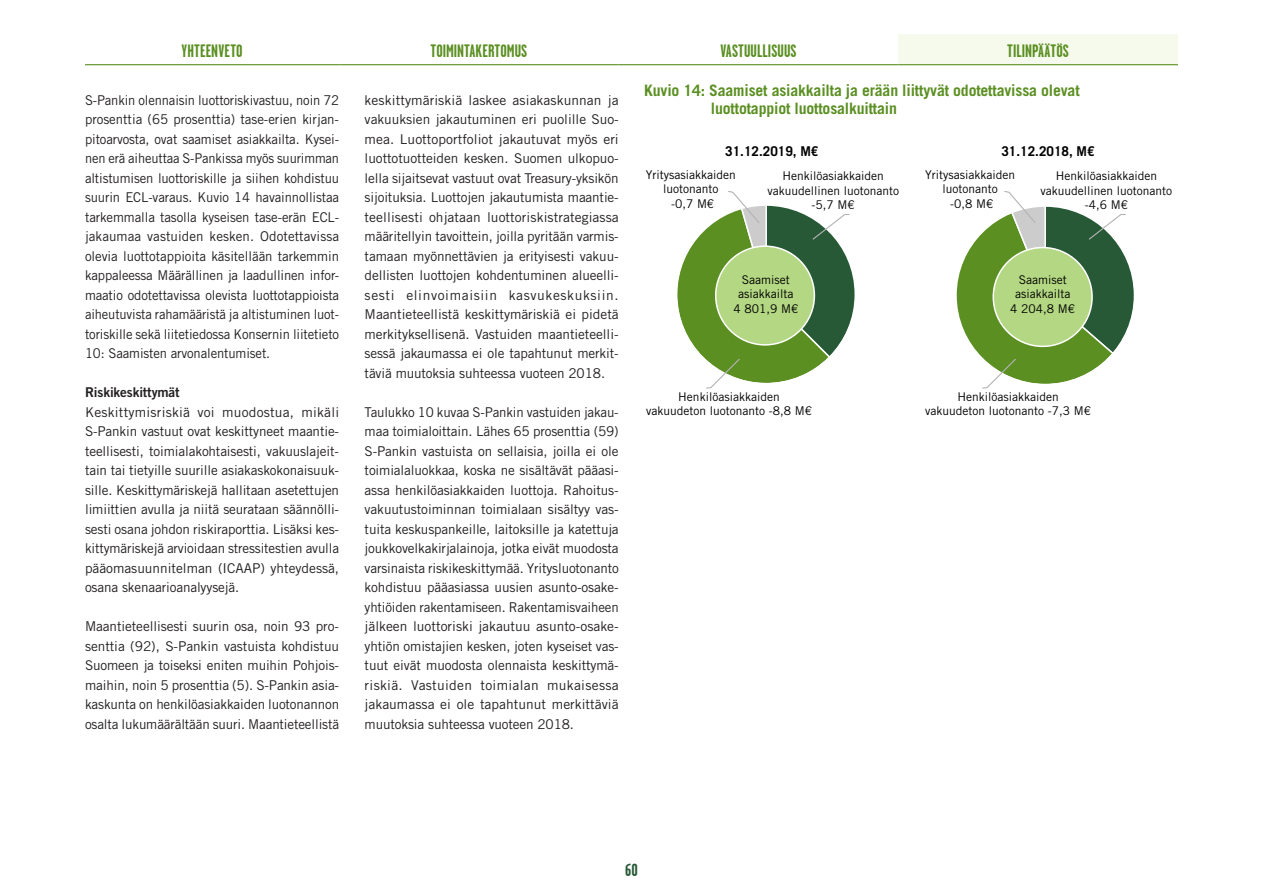
<style>
.page{position:relative;width:1263px;height:893px;background:#fff}
.page>*{position:absolute;margin:0;border:0;box-sizing:border-box;transform-origin:0 0}
.t1{font:700 18px "Garage Gothic S Pankki";letter-spacing:.005em;color:#5b8f22}
.t2{font:700 17.7px "Garage Gothic S Pankki";color:#275937}
.VO3{font:700 15.75px/18px "Trade Gothic LT Std";letter-spacing:-.01em;color:#5b8f22}
.Leipis{font:13.5px/19.5px "Trade Gothic LT Std";letter-spacing:-.005em;color:#231f20;text-align:justify}
.t3{font:700 13.5px "Trade Gothic LT Std";color:#000}
.Leipis-2{font:13.5px "Trade Gothic LT Std Bd 2";letter-spacing:-.01em;color:#231f20}
.t4{font:12px/14.4px "Trade Gothic LT Std";color:#000;text-align:center}
</style>
<div class="page">
<div style="left:898px;top:34px;width:280px;height:31px;background:#f6faed"></div>
<hr style="left:85px;top:64px;width:254px;height:1px;background:#5b8f22">
<hr style="left:339px;top:64px;width:280px;height:1px;background:#5b8f22">
<hr style="left:619px;top:64px;width:279px;height:1px;background:#5b8f22">
<hr style="left:898px;top:64px;width:280px;height:1px;background:#5b8f22">
<svg style="left:677px;top:191px;width:178px;height:198px"></svg>
<svg style="left:956px;top:191px;width:178px;height:198px"></svg>
<h1 class="t1" style="left:182px;top:41px;width:63px">YHTEENVETO</h1>
<h1 class="t1" style="left:430px;top:41px;width:98px">TOIMINTAKERTOMUS</h1>
<h1 class="t1" style="left:720px;top:41px;width:78px">VASTUULLISUUS</h1>
<h1 class="t1" style="left:1007px;top:41px;width:63px">TILINPÄÄTÖS</h1>
<p class="Leipis" style="left:85px;top:90px;width:256px">S-Pankin olennaisin luottoriskivastuu, noin 72 prosenttia (65 prosenttia) tase-erien kirjan&shy;pitoarvosta, ovat saamiset asiakkailta. Kysei&shy;nen erä aiheuttaa S-Pankissa myös suurimman altistumisen luottoriskille ja siihen kohdistuu suurin ECL-varaus. Kuvio 14 havainnollistaa tarkemmalla tasolla kyseisen tase-erän ECL&shy;jakaumaa vastuiden kesken. Odotettavissa olevia luottotappioita käsitellään tarkemmin kappaleessa Määrällinen ja laadullinen infor&shy;maatio odotettavissa olevista luottotappioista aiheutuvista rahamääristä ja altistuminen luot&shy;toriskille sekä liitetiedossa Konsernin liitetieto 10: Saamisten arvonalentumiset.</p>
<p class="Leipis-2" style="left:85px;top:384px;width:96px">Riskikeskittymät</p>
<p class="Leipis" style="left:85px;top:402px;width:256px">Keskittymisriskiä voi muodostua, mikäli S-Pankin vastuut ovat keskittyneet maantie&shy;teellisesti, toimialakohtaisesti, vakuuslajeit&shy;tain tai tietyille suurille asiakaskokonaisuuk&shy;sille. Keskittymäriskejä hallitaan asetettujen limiittien avulla ja niitä seurataan säännölli&shy;sesti osana johdon riskiraporttia. Lisäksi kes&shy;kittymäriskejä arvioidaan stressitestien avulla pääomasuunnitelman (ICAAP) yhteydessä, osana skenaarioanalyysejä.</p>
<p class="Leipis" style="left:85px;top:616px;width:256px">Maantieteellisesti suurin osa, noin 93 pro&shy;senttia (92), S-Pankin vastuista kohdistuu Suomeen ja toiseksi eniten muihin Pohjois&shy;maihin, noin 5 prosenttia (5). S-Pankin asia&shy;kaskunta on henkilöasiakkaiden luotonannon osalta lukumäärältään suuri. Maantieteellistä</p>
<p class="VO3" style="left:711px;top:82px;width:370px;text-indent:-67px">Kuvio 14: Saamiset asiakkailta ja erään liittyvät odotettavissa olevat luottotappiot luottosalkuittain</p>
<p class="t3" style="left:725px;top:143px;width:95px">31.12.2019, M€</p>
<p class="t4" style="left:646px;top:167px;width:91px">Yritysasiakkaiden luotonanto<br>-0,7 M€</p>
<p class="Leipis" style="left:365px;top:90px;width:256px;text-align:left">keskittymäriskiä laskee asiakaskunnan ja vakuuksien jakautuminen eri puolille Suo&shy;mea. Luottoportfoliot jakautuvat myös eri luottotuotteiden kesken. Suomen ulkopuo&shy;lella sijaitsevat vastuut ovat Treasury-yksikön sijoituksia. Luottojen jakautumista maantie&shy;teellisesti ohjataan luottoriskistrategiassa määritellyin tavoittein, joilla pyritään varmis&shy;tamaan myönnettävien ja erityisesti vakuu&shy;dellisten luottojen kohdentuminen alueelli&shy;sesti elinvoimaisiin kasvukeskuksiin.<br>Maantieteellistä keskittymäriskiä ei pidetä merkityksellisenä. Vastuiden maantieteelli&shy;sessä jakaumassa ei ole tapahtunut merkit&shy;täviä muutoksia suhteessa vuoteen 2018.</p>
<p class="Leipis" style="left:365px;top:402px;width:256px">Taulukko 10 kuvaa S-Pankin vastuiden jakau&shy;maa toimialoittain. Lähes 65 prosenttia (59)<br>S-Pankin vastuista on sellaisia, joilla ei ole toimialaluokkaa, koska ne sisältävät pääasi&shy;assa henkilöasiakkaiden luottoja. Rahoitus&shy;vakuutustoiminnan toimialaan sisältyy vas&shy;tuita keskuspankeille, laitoksille ja katettuja joukkovelkakirjalainoja, jotka eivät muodosta varsinaista riskikeskittymää. Yritysluotonanto kohdistuu pääasiassa uusien asunto-osake&shy;yhtiöiden rakentamiseen. Rakentamisvaiheen jälkeen luottoriski jakautuu asunto-osake&shy;yhtiön omistajien kesken, joten kyseiset vas&shy;tuut eivät muodosta olennaista keskittymä&shy;riskiä. Vastuiden toimialan mukaisessa jakaumassa ei ole tapahtunut merkittäviä muutoksia suhteessa vuoteen 2018.</p>
<p class="t3" style="left:1001px;top:143px;width:95px">31.12.2018, M€</p>
<p class="t4" style="left:925px;top:167px;width:91px">Yritysasiakkaiden luotonanto<br>-0,8 M€</p>
<p class="t4" style="left:767px;top:169px;width:133px">Henkilöasiakkaiden vakuudellinen luotonanto -5,7 M€</p>
<p class="t4" style="left:1040px;top:169px;width:133px">Henkilöasiakkaiden vakuudellinen luotonanto -4,6 M€</p>
<p class="t4" style="left:733px;top:272px;width:66px">Saamiset asiakkailta<br>4 801,9 M€</p>
<p class="t4" style="left:1010px;top:272px;width:66px">Saamiset asiakkailta<br>4 204,8 M€</p>
<p class="t4" style="left:646px;top:389px;width:167px">Henkilöasiakkaiden<br>vakuudeton luotonanto -8,8 M€</p>
<p class="t4" style="left:925px;top:389px;width:167px">Henkilöasiakkaiden<br>vakuudeton luotonanto -7,3 M€</p>
<h2 class="t2" style="left:625px;top:860px;width:14px">60</h2>
</div>
